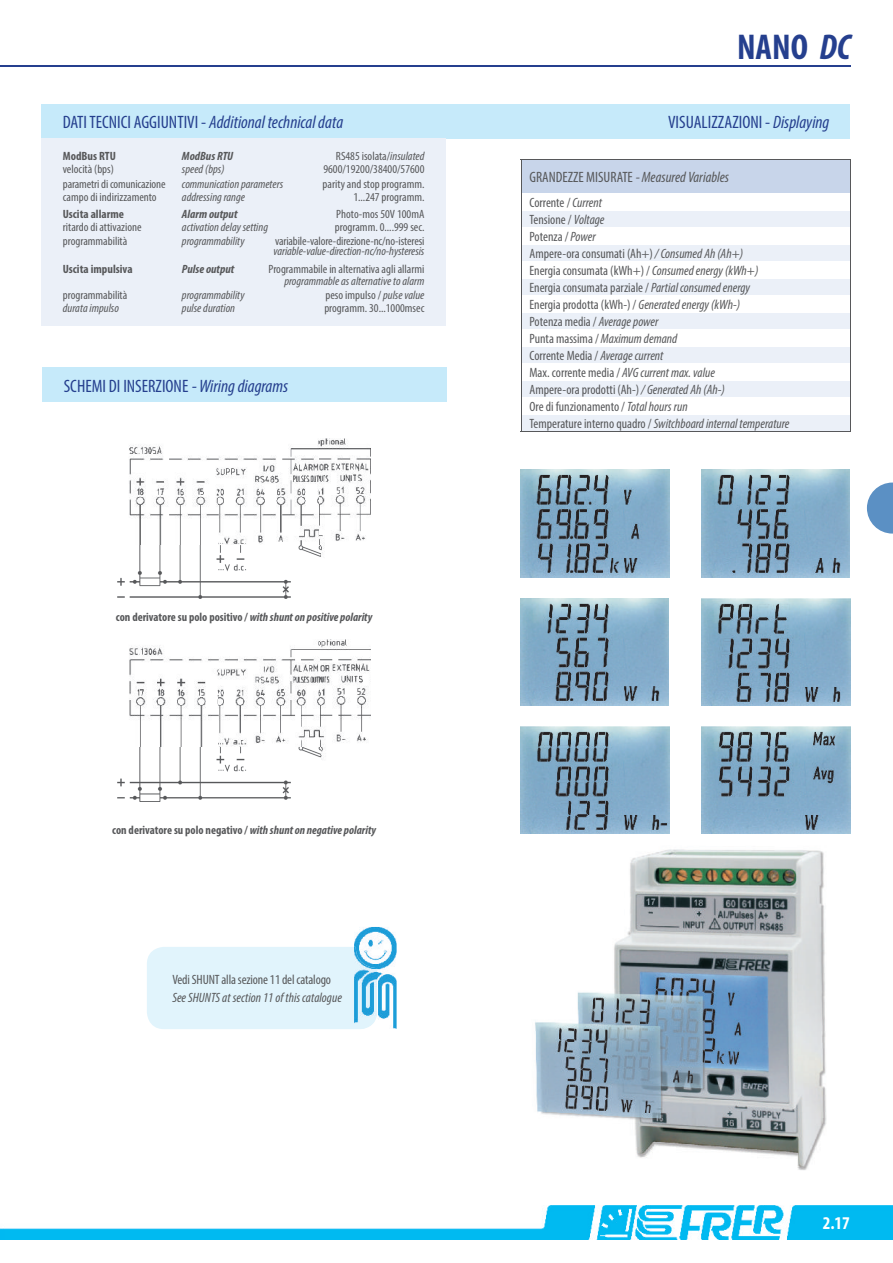
<style>
.page{position:relative;width:893px;height:1263px;background:#fff}
.page>*{position:absolute;margin:0;border:0;box-sizing:border-box;transform-origin:0 0}
.t1{font:700 condensed 36px "Myriad Pro";color:#253f8e}
.t2{font:condensed 18px "Myriad Pro";color:#253f8e}
.t3{font:italic condensed 18px "Myriad Pro";color:#253f8e}
.t4{font:700 condensed 18px "Myriad Pro";color:#fff}
.t5{font:condensed 15px "Myriad Pro";color:#57585a}
.t6{font:condensed 13.5px/17px "Myriad Pro";color:#57585a}
.t7{font:italic condensed 13.5px "Myriad Pro";color:#57585a}
.t8{font:condensed 12px "Myriad Pro";color:#57585a}
.t9{font:italic condensed 12px "Myriad Pro";color:#57585a}
.t10{font:700 condensed 12px "Myriad Pro";color:#57585a}
.t11{font:italic 700 condensed 12px "Myriad Pro";color:#57585a}
.s1{font-style:italic}
.s2{font-style:normal}
</style>
<div class="page">
<img style="left:0;top:1205px;width:892px;height:34px">
<svg style="left:867px;top:483px;width:25px;height:51px"></svg>
<img style="left:520px;top:599px;width:149px;height:107px">
<img style="left:701px;top:470px;width:148px;height:107px">
<div style="left:42px;top:104px;width:807px;height:34px;background:#c6eafa"></div>
<hr style="left:0;top:65px;width:850px;height:2px;background:#253f8e">
<div style="left:43px;top:368px;width:403px;height:34px;background:#c6eafa"></div>
<div style="left:42px;top:138px;width:403px;height:187px;background:#ebf0f8"></div>
<div style="left:521px;top:160px;width:329px;height:34px;background:#c8d5ea"></div>
<svg style="left:522px;top:211px;width:328px;height:221px;fill:#ebf0f8"></svg>
<hr style="left:521px;top:193px;width:329px;height:1px;background:#fff">
<hr style="left:521px;top:227px;width:329px;height:1px;background:#fff">
<hr style="left:521px;top:244px;width:329px;height:1px;background:#fff">
<hr style="left:521px;top:261px;width:329px;height:1px;background:#fff">
<hr style="left:521px;top:278px;width:329px;height:1px;background:#fff">
<hr style="left:521px;top:295px;width:329px;height:1px;background:#fff">
<hr style="left:521px;top:312px;width:329px;height:1px;background:#fff">
<hr style="left:521px;top:329px;width:329px;height:1px;background:#fff">
<hr style="left:521px;top:346px;width:329px;height:1px;background:#fff">
<hr style="left:521px;top:364px;width:329px;height:1px;background:#fff">
<hr style="left:521px;top:381px;width:329px;height:1px;background:#fff">
<hr style="left:521px;top:398px;width:329px;height:1px;background:#fff">
<hr style="left:521px;top:415px;width:329px;height:1px;background:#fff">
<hr style="left:521px;top:159px;width:329px;height:1px;background:#57585a">
<hr style="left:521px;top:160px;width:1px;height:34px;background:#57585a">
<svg style="left:521px;top:194px;width:1px;height:238px"></svg>
<hr style="left:521px;top:432px;width:329px;height:1px;background:#57585a">
<hr style="left:850px;top:160px;width:1px;height:34px;background:#57585a">
<svg style="left:850px;top:194px;width:1px;height:238px"></svg>
<img style="left:520px;top:470px;width:149px;height:107px">
<img style="left:701px;top:727px;width:149px;height:107px">
<img style="left:520px;top:727px;width:149px;height:107px">
<img style="left:701px;top:598px;width:149px;height:108px">
<img style="left:535px;top:849px;width:292px;height:321px">
<img style="left:118px;top:639px;width:253px;height:162px">
<img style="left:117px;top:439px;width:254px;height:160px">
<div style="left:147px;top:947px;width:207px;height:82px;background:#e1f4fc"></div>
<img style="left:354px;top:927px;width:42px;height:102px">
<img style="left:354px;top:947px;width:23px;height:82px">
<h1 class="t1" style="left:737px;top:34px;width:115px">NANO <span class="s1">DC</span></h1>
<h2 class="t3" style="left:63px;top:115px;width:282px"><span class="s2">DATI TECNICI AGGIUNTIVI -</span> Additional technical data</h2>
<h2 class="t2" style="left:668px;top:115px;width:163px">VISUALIZZAZIONI - <span class="s1">Displaying</span></h2>
<p class="t10" style="left:63px;top:152px;width:55px">ModBus RTU</p>
<p class="t11" style="left:182px;top:152px;width:53px">ModBus RTU</p>
<p class="t8" style="left:336px;top:152px;width:90px">RS485 isolata/<span class="s1">insulated</span></p>
<p class="t8" style="left:63px;top:165px;width:53px">velocità (bps)</p>
<p class="t9" style="left:182px;top:165px;width:44px">speed (bps)</p>
<p class="t8" style="left:323px;top:165px;width:103px">9600/19200/38400/57600</p>
<p class="t8" style="left:63px;top:179px;width:104px">parametri di comunicazione</p>
<p class="t9" style="left:182px;top:179px;width:103px">communication parameters</p>
<p class="t8" style="left:322px;top:179px;width:103px">parity and stop programm.</p>
<p class="t8" style="left:63px;top:193px;width:95px">campo di indirizzamento</p>
<p class="t9" style="left:182px;top:193px;width:65px">addressing range</p>
<p class="t8" style="left:353px;top:193px;width:73px">1...247 programm.</p>
<p class="t10" style="left:63px;top:209px;width:63px">Uscita allarme</p>
<p class="t11" style="left:182px;top:209px;width:57px">Alarm output</p>
<p class="t8" style="left:336px;top:209px;width:90px">Photo-mos 50V 100mA</p>
<p class="t8" style="left:63px;top:223px;width:80px">ritardo di attivazione</p>
<p class="t9" style="left:182px;top:223px;width:88px">activation delay setting</p>
<p class="t8" style="left:335px;top:223px;width:91px">programm. 0....999 sec.</p>
<p class="t8" style="left:63px;top:236px;width:66px">programmabilità</p>
<p class="t9" style="left:182px;top:236px;width:64px">programmability</p>
<p class="t8" style="left:275px;top:236px;width:151px">variabile-valore-direzione-nc/no-isteresi</p>
<p class="t9" style="left:273px;top:247px;width:152px">variable-value-direction-nc/no-hysteresis</p>
<p class="t10" style="left:63px;top:265px;width:71px">Uscita impulsiva</p>
<p class="t11" style="left:182px;top:265px;width:54px">Pulse output</p>
<p class="t8" style="left:268px;top:265px;width:157px">Programmabile in alternativa agli allarmi</p>
<p class="t9" style="left:284px;top:277px;width:142px">programmable as alternative to alarm</p>
<p class="t8" style="left:63px;top:290px;width:66px">programmabilità</p>
<p class="t9" style="left:182px;top:290px;width:64px">programmability</p>
<p class="t8" style="left:325px;top:290px;width:100px">peso impulso / <span class="s1">pulse value</span></p>
<p class="t9" style="left:63px;top:304px;width:58px">durata impulso</p>
<p class="t9" style="left:182px;top:304px;width:55px">pulse duration</p>
<p class="t8" style="left:324px;top:304px;width:102px">programm. 30...1000msec</p>
<h2 class="t2" style="left:64px;top:379px;width:226px">SCHEMI DI INSERZIONE <span class="s1">-</span><span class="s1">Wiring diagrams</span></h2>
<p class="t10" style="left:116px;top:612px;width:258px">con derivatore su polo positivo / <span class="s1">with shunt on positive polarity</span></p>
<p class="t10" style="left:112px;top:826px;width:265px">con derivatore su polo negativo / <span class="s1">with shunt on negative polarity</span></p>
<p class="t6" style="left:172px;top:972px;width:160px">Vedi SHUNT alla sezione 11 del catalogo</p>
<p class="t7" style="left:172px;top:993px;width:171px">See SHUNTS at section 11 of this catalogue</p>
<p class="t5" style="left:529px;top:172px;width:201px">GRANDEZZE MISURATE <span class="s1">-</span><span class="s1">Measured Variables</span></p>
<p class="t6" style="left:529px;top:195px;width:261px">Corrente / <span class="s1">Current<br></span>Tensione / <span class="s1">Voltage<br></span>Potenza / <span class="s1">Power<br></span>Ampere-ora consumati (Ah+) <span class="s1">/ Consumed Ah (Ah+)<br></span>Energia consumata (kWh+) / <span class="s1">Consumed energy (kWh+)<br></span>Energia consumata parziale / <span class="s1">Partial consumed energy<br></span>Energia prodotta (kWh-) / <span class="s1">Generated energy (kWh-)<br></span>Potenza media / <span class="s1">Average power<br></span>Punta massima / <span class="s1">Maximum demand<br></span>Corrente Media / <span class="s1">Average current<br></span>Max. corrente media / <span class="s1">AVG current max. value<br></span>Ampere-ora prodotti (Ah-) <span class="s1">/ Generated Ah (Ah-)<br></span>Ore di funzionamento / <span class="s1">Total hours run<br></span>Temperature interno quadro / <span class="s1">Switchboard internal temperature</span></p>
<h2 class="t4" style="left:822px;top:1217px;width:29px">2.17</h2>
</div>
